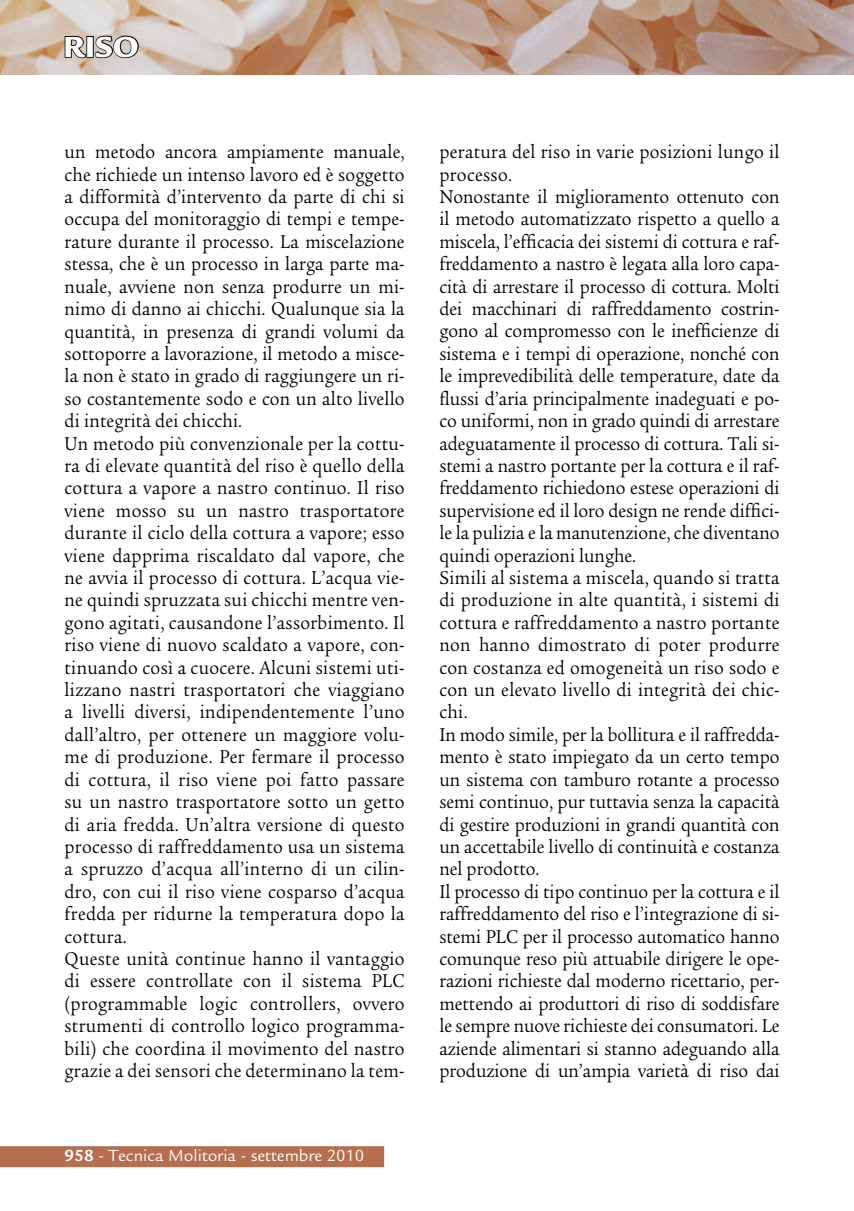
<style>
.page{position:relative;width:854px;height:1211px;background:#fff}
.page>*{position:absolute;margin:0;border:0;box-sizing:border-box;transform-origin:0 0}
.t1{font:900 31.5px "Legacy Sans Std";color:#fff}
.t2{font:20.12px/22.4px "Legacy Serif Std";letter-spacing:.01em;color:#000;scale:.9 1}
.t3{font:17.5px "Legacy Sans Std";color:#fff}
.s1{font-weight:700}
</style>
<div class="page">
<div style="left:0;top:1146px;width:384px;height:21px;background:#b56e4e"></div>
<img style="left:0;top:0;width:854px;height:74px">
<svg style="left:64px;top:34px;width:23px;height:25px"></svg>
<div style="left:86px;top:36px;width:8px;height:22px;border:2px solid #000"></div>
<svg style="left:94px;top:34px;width:45px;height:25px"></svg>
<h1 class="t1" style="left:63px;top:35px;width:77px">RISO</h1>
<p class="t2" style="left:64px;top:141px;width:379px">un metodo ancora ampiamente manuale, che richiede un intenso lavoro ed è soggetto a difformità d’intervento da parte di chi si occupa del monitoraggio di tempi e tempe&shy;rature durante il processo. La miscelazione stessa, che è un processo in larga parte ma&shy;nuale, avviene non senza produrre un mi&shy;nimo di danno ai chicchi. Qualunque sia la quantità, in presenza di grandi volumi da sottoporre a lavorazione, il metodo a misce&shy;la non è stato in grado di raggiungere un ri&shy;so costantemente sodo e con un alto livello di integrità dei chicchi.<br>Un metodo più convenzionale per la cottu&shy;ra di elevate quantità del riso è quello della cottura a vapore a nastro continuo. Il riso viene mosso su un nastro trasportatore durante il ciclo della cottura a vapore; esso viene dapprima riscaldato dal vapore, che ne avvia il processo di cottura. L’acqua vie&shy;ne quindi spruzzata sui chicchi mentre ven&shy;gono agitati, causandone l’assorbimento. Il riso viene di nuovo scaldato a vapore, con&shy;tinuando così a cuocere. Alcuni sistemi uti&shy;lizzano nastri trasportatori che viaggiano a livelli diversi, indipendentemente l’uno dall’altro, per ottenere un maggiore volu&shy;me di produzione. Per fermare il processo di cottura, il riso viene poi fatto passare su un nastro trasportatore sotto un getto di aria fredda. Un’altra versione di questo processo di raffreddamento usa un sistema a spruzzo d’acqua all’interno di un cilin&shy;dro, con cui il riso viene cosparso d’acqua fredda per ridurne la temperatura dopo la cottura.<br>Queste unità continue hanno il vantaggio di essere controllate con il sistema PLC (programmable logic controllers, ovvero strumenti di controllo logico programma&shy;bili) che coordina il movimento del nastro grazie a dei sensori che determinano la tem-</p>
<p class="t2" style="left:439px;top:141px;width:379px">peratura del riso in varie posizioni lungo il processo.<br>Nonostante il miglioramento ottenuto con il metodo automatizzato rispetto a quello a miscela, l’efficacia dei sistemi di cottura e raf&shy;freddamento a nastro è legata alla loro capa&shy;cità di arrestare il processo di cottura. Molti dei macchinari di raffreddamento costrin&shy;gono al compromesso con le inefficienze di sistema e i tempi di operazione, nonché con le imprevedibilità delle temperature, date da flussi d’aria principalmente inadeguati e po&shy;co uniformi, non in grado quindi di arrestare adeguatamente il processo di cottura. Tali si&shy;stemi a nastro portante per la cottura e il raf&shy;freddamento richiedono estese operazioni di supervisione ed il loro design ne rende diffici&shy;le la pulizia e la manutenzione, che diventano quindi operazioni lunghe.<br>Simili al sistema a miscela, quando si tratta di produzione in alte quantità, i sistemi di cottura e raffreddamento a nastro portante non hanno dimostrato di poter produrre con costanza ed omogeneità un riso sodo e con un elevato livello di integrità dei chic&shy;chi.<br>In modo simile, per la bollitura e il raffredda&shy;mento è stato impiegato da un certo tempo un sistema con tamburo rotante a processo semi continuo, pur tuttavia senza la capacità di gestire produzioni in grandi quantità con un accettabile livello di continuità e costanza nel prodotto.<br>Il processo di tipo continuo per la cottura e il raffreddamento del riso e l’integrazione di si&shy;stemi PLC per il processo automatico hanno comunque reso più attuabile dirigere le ope&shy;razioni richieste dal moderno ricettario, per&shy;mettendo ai produttori di riso di soddisfare le sempre nuove richieste dei consumatori. Le aziende alimentari si stanno adeguando alla produzione di un’ampia varietà di riso dai</p>
<p class="t3" style="left:64px;top:1148px;width:301px"><span class="s1">958</span> - Tecnica Molitoria - settembre 2010</p>
</div>
